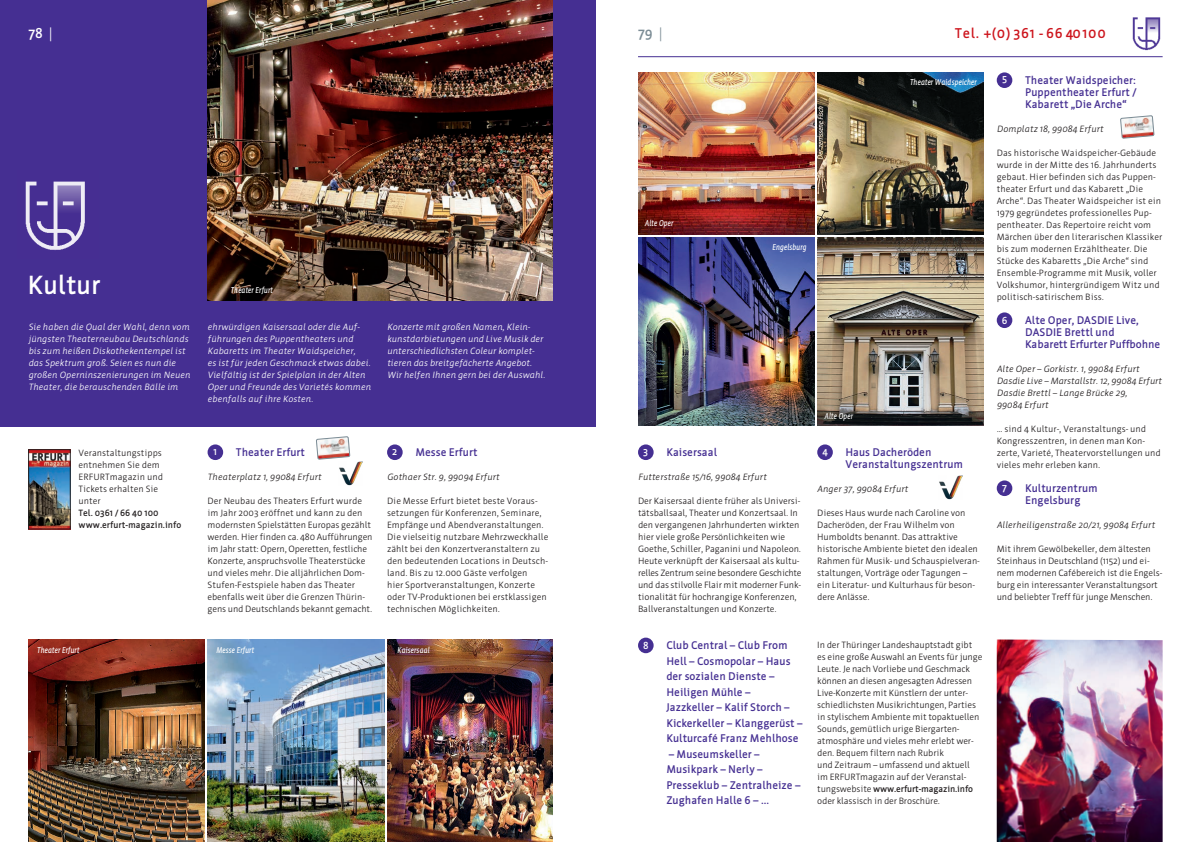
<style>
.page{position:relative;width:1191px;height:842px;background:#fff}
.page>*{position:absolute;margin:0;border:0;box-sizing:border-box;transform-origin:0 0}
.t1{font:700 26px "Werk";color:#fff}
.t2{font:700 14px "Werk";letter-spacing:.05em;color:#cd151d}
.t3{font:700 14px "Werk";color:#7b8c95}
.t4{font:700 14px "Werk";color:#fff}
.t5{font:700 11px/15.5px "Werk";color:#452f92}
.t6{font:700 10px "Werk";color:#fff}
.t7{font:9px/12px "Werk";letter-spacing:-.01em;color:#231f20}
.t8{font:italic 9px/12px "Werk";color:#fff}
.t9{font:italic 9px/12px "Werk";color:#231f20}
.t10{font:700 9px/12px "Werk";color:#231f20}
.t11{font:italic 700 8.5px "Werk Condensed";color:#fff}
.s1{font-weight:400}
.s2{font-weight:700}
</style>
<div class="page">
<div style="left:0;top:0;width:595px;height:426px;background:#452f92"></div>
<img style="left:207px;top:0;width:346px;height:300px">
<img style="left:25px;top:181px;width:60px;height:69px">
<img style="left:1132px;top:17px;width:29px;height:34px">
<hr style="left:638px;top:56px;width:524px;height:1px;background:#452f92">
<div style="left:638px;top:444px;width:15px;height:16px;background:#452f92;border-radius:50%"></div>
<div style="left:817px;top:444px;width:16px;height:16px;background:#452f92;border-radius:50%"></div>
<div style="left:996px;top:72px;width:16px;height:16px;background:#452f92;border-radius:50%"></div>
<div style="left:996px;top:312px;width:16px;height:16px;background:#452f92;border-radius:50%"></div>
<div style="left:996px;top:480px;width:16px;height:16px;background:#452f92;border-radius:50%"></div>
<div style="left:207px;top:444px;width:16px;height:16px;background:#452f92;border-radius:50%"></div>
<div style="left:387px;top:444px;width:16px;height:16px;background:#452f92;border-radius:50%"></div>
<img style="left:30px;top:451px;width:39px;height:76px">
<div style="left:28px;top:449px;width:43px;height:80px;border:1px solid #231f20"></div>
<img style="left:28px;top:639px;width:177px;height:203px">
<img style="left:207px;top:639px;width:177px;height:203px">
<img style="left:387px;top:639px;width:166px;height:203px">
<img style="left:638px;top:237px;width:176px;height:189px">
<img style="left:996px;top:639px;width:166px;height:203px">
<img style="left:638px;top:72px;width:176px;height:162px">
<img style="left:817px;top:237px;width:166px;height:189px">
<img style="left:817px;top:72px;width:166px;height:162px">
<svg style="left:316px;top:437px;width:34px;height:22px"></svg>
<svg style="left:1120px;top:116px;width:34px;height:22px"></svg>
<div style="left:638px;top:638px;width:15px;height:15px;background:#452f92;border-radius:50%"></div>
<img style="left:339px;top:461px;width:23px;height:24px">
<img style="left:939px;top:475px;width:23px;height:24px">
<h2 class="t4" style="left:28px;top:25px;width:26px">78 <span class="s1">|</span></h2>
<h1 class="t1" style="left:28px;top:271px;width:75px">Kultur</h1>
<p class="t11" style="left:230px;top:286px;width:44px">Theater Erfurt</p>
<p class="t8" style="left:28px;top:321px;width:163px">Sie haben die Qual der Wahl, denn vom jüngsten Theaterneubau Deutschlands bis zum heißen Diskothekentempel ist das Spektrum groß. Seien es nun die großen Operninszenierungen im Neuen Theater, die berauschenden Bälle im</p>
<p class="t8" style="left:387px;top:321px;width:160px">Konzerte mit großen Namen, Klein&shy;kunstdarbietungen und Live Musik der unterschiedlichsten Coleur komplet&shy;tieren das breitgefächerte Angebot.<br>Wir helfen Ihnen gern bei der Auswahl.</p>
<p class="t8" style="left:207px;top:321px;width:165px">ehrwürdigen Kaisersaal oder die Auf-- führungen des Puppentheaters und Kabaretts im Theater Waidspeicher,<br>es ist für jeden Geschmack etwas dabei.<br>Vielfältig ist der Spielplan in der Alten Oper und Freunde des Varietés kommen ebenfalls auf ihre Kosten.</p>
<p class="t7" style="left:79px;top:447px;width:86px">Veranstaltungstipps entnehmen Sie dem<br>ERFURTmagazin und<br>Tickets erhalten Sie unter</p>
<p class="t10" style="left:79px;top:507px;width:104px">Tel. 0361 / 66 40 100 www.erfurt-magazin.info</p>
<p class="t6" style="left:214px;top:446px;width:5px">1</p>
<p class="t5" style="left:236px;top:445px;width:71px">Theater Erfurt</p>
<p class="t9" style="left:207px;top:471px;width:115px">Theaterplatz 1, 99084 Erfurt</p>
<p class="t7" style="left:207px;top:495px;width:166px">Der Neubau des Theaters Erfurt wurde im Jahr 2003 eröffnet und kann zu den modernsten Spielstätten Europas gezählt werden. Hier finden ca. 480 Aufführungen im Jahr statt: Opern, Operetten, festliche Konzerte, anspruchsvolle Theaterstücke und vieles mehr. Die alljährlichen Dom-Stufen-Festspiele haben das Theater ebenfalls weit über die Grenzen Thürin&shy;gens und Deutschlands bekannt gemacht.</p>
<p class="t6" style="left:392px;top:446px;width:7px">2</p>
<p class="t5" style="left:415px;top:445px;width:64px">Messe Erfurt</p>
<p class="t9" style="left:387px;top:471px;width:114px">Gothaer Str. 9, 99094 Erfurt</p>
<p class="t7" style="left:387px;top:495px;width:163px">Die Messe Erfurt bietet beste Voraus&shy;setzungen für Konferenzen, Seminare, Empfänge und Abendveranstaltungen.<br>Die vielseitig nutzbare Mehrzweckhalle zählt bei den Konzertveranstaltern zu den bedeutenden Locations in Deutsch&shy;land. Bis zu 12.000 Gäste verfolgen<br>hier Sportveranstaltungen, Konzerte oder TV-Produktionen bei erstklassigen technischen Möglichkeiten.</p>
<p class="t11" style="left:37px;top:645px;width:44px">Theater Erfurt</p>
<p class="t11" style="left:216px;top:645px;width:39px">Messe Erfurt</p>
<p class="t11" style="left:397px;top:645px;width:34px">Kaisersaal</p>
<h2 class="t3" style="left:638px;top:25px;width:26px">79 <span class="s1">|</span></h2>
<h2 class="t2" style="left:954px;top:25px;width:153px">Tel. +(0) 361 - 66 40 100</h2>
<p class="t11" style="left:645px;top:219px;width:30px">Alte Oper</p>
<p class="t11" style="left:772px;top:243px;width:36px">Engelsburg</p>
<p class="t11" style="left:909px;top:78px;width:68px">Theater Waidspeicher</p>
<p class="t6" style="left:643px;top:446px;width:7px">3</p>
<p class="t5" style="left:666px;top:445px;width:52px">Kaisersaal</p>
<p class="t9" style="left:638px;top:471px;width:130px">Futterstraße 15/16, 99084 Erfurt</p>
<p class="t7" style="left:638px;top:495px;width:165px">Der Kaisersaal diente früher als Universi&shy;tätsballsaal, Theater und Konzertsaal. In den vergangenen Jahrhunderten wirkten hier viele große Persönlichkeiten wie Goethe, Schiller, Paganini und Napoleon.<br>Heute verknüpft der Kaisersaal als kultu&shy;relles Zentrum seine besondere Geschichte und das stilvolle Flair mit moderner Funk&shy;tionalität für hochrangige Konferenzen, Ballveranstaltungen und Konzerte.</p>
<p class="t6" style="left:643px;top:640px;width:7px">8</p>
<p class="t5" style="left:666px;top:638px;width:138px">Club Central – Club From<br>Hell – Cosmopolar – Haus der sozialen Dienste –<br>Heiligen Mühle –<br>Jazzkeller – Kalif Storch –<br>Kickerkeller – Klanggerüst –<br>Kulturcafé Franz Mehlhose</p>
<p class="t5" style="left:666px;top:746px;width:136px">– Museumskeller –<br>Musikpark – Nerly –<br>Presseklub – Zentralheize –<br>Zughafen Halle 6 – ...</p>
<p class="t11" style="left:824px;top:411px;width:30px">Alte Oper</p>
<p class="t6" style="left:822px;top:446px;width:7px">4</p>
<p class="t5" style="left:845px;top:446px;width:119px;line-height:12px">Haus Dacheröden<br>Veranstaltungszentrum</p>
<p class="t9" style="left:817px;top:483px;width:92px">Anger 37, 99084 Erfurt</p>
<p class="t7" style="left:817px;top:507px;width:163px">Dieses Haus wurde nach Caroline von Dacheröden, der Frau Wilhelm von Humboldts benannt. Das attraktive historische Ambiente bietet den idealen Rahmen für Musik- und Schauspielveran&shy;staltungen, Vorträge oder Tagungen – ein Literatur- und Kulturhaus für beson&shy;dere Anlässe.</p>
<p class="t7" style="left:817px;top:639px;width:167px">In der Thüringer Landeshauptstadt gibt es eine große Auswahl an Events für junge Leute. Je nach Vorliebe und Geschmack können an diesen angesagten Adressen Live-Konzerte mit Künstlern der unter&shy;schiedlichsten Musikrichtungen, Parties in stylischem Ambiente mit topaktuellen Sounds, gemütlich urige Biergarten&shy;atmosphäre und vieles mehr erlebt wer&shy;den. Bequem filtern nach Rubrik<br>und Zeitraum – umfassend und aktuell im ERFURTmagazin auf der Veranstal&shy;tungswebsite <span class="s2">www.erfurt-magazin.info </span>oder klassisch in der Broschüre.</p>
<p class="t6" style="left:1002px;top:74px;width:7px">5</p>
<p class="t5" style="left:1025px;top:74px;width:113px;line-height:12px;text-align:justify">Theater Waidspeicher:<br>Puppentheater Erfurt / Kabarett „Die Arche“</p>
<p class="t9" style="left:996px;top:123px;width:108px">Domplatz 18, 99084 Erfurt</p>
<p class="t7" style="left:996px;top:147px;width:167px">Das historische Waidspeicher-Gebäude wurde in der Mitte des 16. Jahrhunderts gebaut. Hier befinden sich das Puppen&shy;theater Erfurt und das Kabarett „Die Arche“. Das Theater Waidspeicher ist ein 1979 gegründetes professionelles Pup&shy;pentheater. Das Repertoire reicht vom Märchen über den literarischen Klassiker bis zum modernen Erzähltheater. Die Stücke des Kabaretts „Die Arche“ sind Ensemble-Programme mit Musik, voller Volkshumor, hintergründigem Witz und politisch-satirischem Biss.</p>
<p class="t6" style="left:1001px;top:315px;width:7px">6</p>
<p class="t5" style="left:1025px;top:314px;width:137px;line-height:12px">Alte Oper, DASDIE Live,<br>DASDIE Brettl und<br>Kabarett Erfurter Puffbohne</p>
<p class="t9" style="left:996px;top:363px;width:167px">Alte Oper – Gorkistr. 1, 99084 Erfurt<br>Dasdie Live – Marstallstr. 12, 99084 Erfurt<br>Dasdie Brettl – Lange Brücke 29,<br>99084 Erfurt</p>
<p class="t7" style="left:996px;top:423px;width:166px">… sind 4 Kultur-, Veranstaltungs- und Kongresszentren, in denen man Kon&shy;zerte, Varieté, Theatervorstellungen und vieles mehr erleben kann.</p>
<p class="t6" style="left:1002px;top:482px;width:6px">7</p>
<p class="t5" style="left:1025px;top:482px;width:74px;line-height:12px">Kulturzentrum<br>Engelsburg</p>
<p class="t9" style="left:996px;top:519px;width:160px">Allerheiligenstraße 20/21, 99084 Erfurt</p>
<p class="t7" style="left:996px;top:543px;width:166px">Mit ihrem Gewölbekeller, dem ältesten Steinhaus in Deutschland (1152) und ei&shy;nem modernen Cafébereich ist die Engels&shy;burg ein interessanter Veranstaltungsort und beliebter Treff für junge Menschen.</p>
</div>
